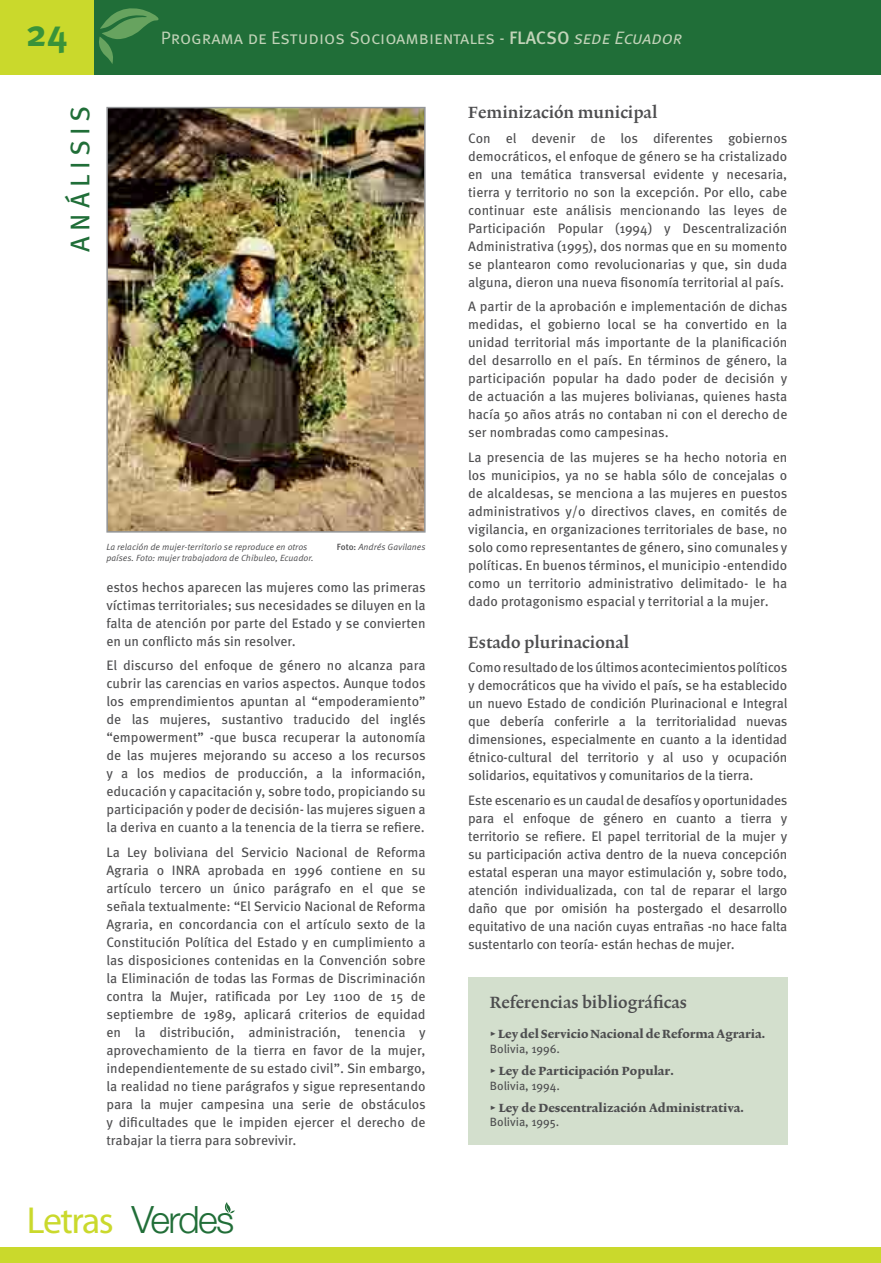
<style>
.page{position:relative;width:881px;height:1263px;background:#fff}
.page>*{position:absolute;margin:0;border:0;box-sizing:border-box;transform-origin:0 0}
.t1{font:37.8px "Myriad Pro";letter-spacing:-.04em;color:#cad92c}
.t2{font:700 37.5px "Meta Pro";color:#399339}
.t3{font:27px "Meta Pro";letter-spacing:.2em;color:#206e38}
.t4{font:18px "Meta Normal CELF Caps";color:#c1d3b8}
.t5{font:500 16.5px "Lexicon No 2 Roman C";color:#4d4d4f}
.t6{font:13.65px/18px "Meta Pro";letter-spacing:-.005em;color:#4d4d4f;text-align:justify}
.t7{font:500 12px "Lexicon No 2 Roman E";color:#4d4d4f}
.t8{font:12px "Meta Pro";letter-spacing:-.005em;color:#4d4d4f}
.t9{font:italic 9px "Meta Pro";color:#4d4d4f}
.s1{font-family:"Meta Medium CELF Caps"}
.s2{font-family:"Meta Normal CELF Italic Caps"}
.s3{font-weight:500;font-style:normal}
.s4{font-family:"Helvetica Neue LT Std";font-weight:300;color:#216e38}
.s5{font-family:"Meta Pro";font-weight:400}
</style>
<div class="page">
<div style="left:1px;top:0;width:879px;height:75px;background:#206e38"></div>
<div style="left:0;top:0;width:93px;height:75px;background:#cad92c"></div>
<svg style="left:99px;top:8px;width:60px;height:56px"></svg>
<div style="left:0;top:1247px;width:880px;height:16px;background:#cad92c"></div>
<svg style="left:225px;top:1202px;width:10px;height:11px"></svg>
<img style="left:109px;top:110px;width:313px;height:420px">
<div style="left:106px;top:107px;width:319px;height:426px;border:2px solid #939598"></div>
<div style="left:468px;top:977px;width:319px;height:168px;background:#d3dfcd"></div>
<h2 class="t2" style="left:26px;top:10px;width:43px">24</h2>
<h3 class="t4" style="left:161px;top:27px;width:522px">Programa de Estudios Socioambientales - <span class="s1">FLACSO</span> <span class="s2">sede Ecuador</span></h3>
<h3 class="t3" style="left:63px;top:252px;width:147px;rotate:-90deg">ANÁLISIS</h3>
<p class="t9" style="left:106px;top:541px;width:202px">La relación de mujer-territorio se reproduce en otros</p>
<p class="t9" style="left:337px;top:541px;width:90px"><span class="s3">Foto:</span> Andrés Gavilanes</p>
<p class="t9" style="left:106px;top:552px;width:209px">países. Foto: mujer trabajadora de Chibuleo, Ecuador.</p>
<p class="t6" style="left:106px;top:578px;width:321px">estos hechos aparecen las mujeres como las primeras víctimas territoriales; sus necesidades se diluyen en la falta de atención por parte del Estado y se convierten en un conflicto más sin resolver.</p>
<p class="t6" style="left:106px;top:657px;width:321px">El discurso del enfoque de género no alcanza para cubrir las carencias en varios aspectos. Aunque todos los emprendimientos apuntan al “empoderamiento” de las mujeres, sustantivo traducido del inglés “empowerment” -que busca recuperar la autonomía de las mujeres mejorando su acceso a los recursos y a los medios de producción, a la información, educación y capacitación y, sobre todo, propiciando su participación y poder de decisión- las mujeres siguen a la deriva en cuanto a la tenencia de la tierra se refiere.</p>
<p class="t6" style="left:106px;top:843px;width:321px">La Ley boliviana del Servicio Nacional de Reforma Agraria o INRA aprobada en 1996 contiene en su artículo tercero un único parágrafo en el que se señala textualmente: “El Servicio Nacional de Reforma Agraria, en concordancia con el artículo sexto de la Constitución Política del Estado y en cumplimiento a las disposiciones contenidas en la Convención sobre la Eliminación de todas las Formas de Discriminación contra la Mujer, ratificada por Ley 1100 de 15 de septiembre de 1989, aplicará criterios de equidad en la distribución, administración, tenencia y aprovechamiento de la tierra en favor de la mujer, independientemente de su estado civil”. Sin embargo, la realidad no tiene parágrafos y sigue representando para la mujer campesina una serie de obstáculos y dificultades que le impiden ejercer el derecho de trabajar la tierra para sobrevivir.</p>
<h1 class="t1" style="left:27px;top:1197px;width:209px">Letras <span class="s4">Verdes</span></h1>
<p class="t5" style="left:468px;top:103px;width:191px">Feminización municipal</p>
<p class="t6" style="left:468px;top:130px;width:321px">Con el devenir de los diferentes gobiernos democráticos, el enfoque de género se ha cristalizado en una temática transversal evidente y necesaria, tierra y territorio no son la excepción. Por ello, cabe continuar este análisis mencionando las leyes de Participación Popular (1994) y Descentralización Administrativa (1995), dos normas que en su momento se plantearon como revolucionarias y que, sin duda alguna, dieron una nueva fisonomía territorial al país.</p>
<p class="t6" style="left:468px;top:298px;width:321px">A partir de la aprobación e implementación de dichas medidas, el gobierno local se ha convertido en la unidad territorial más importante de la planificación del desarrollo en el país. En términos de género, la participación popular ha dado poder de decisión y de actuación a las mujeres bolivianas, quienes hasta hacía 50 años atrás no contaban ni con el derecho de ser nombradas como campesinas.</p>
<p class="t6" style="left:468px;top:448px;width:321px">La presencia de las mujeres se ha hecho notoria en los municipios, ya no se habla sólo de concejalas o de alcaldesas, se menciona a las mujeres en puestos administrativos y/o directivos claves, en comités de vigilancia, en organizaciones territoriales de base, no solo como representantes de género, sino comunales y políticas. En buenos términos, el municipio -entendido como un territorio administrativo delimitado- le ha dado protagonismo espacial y territorial a la mujer.</p>
<p class="t5" style="left:468px;top:633px;width:163px">Estado plurinacional</p>
<p class="t6" style="left:468px;top:659px;width:321px">Como resultado de los últimos acontecimientos políticos y democráticos que ha vivido el país, se ha establecido un nuevo Estado de condición Plurinacional e Integral que debería conferirle a la territorialidad nuevas dimensiones, especialmente en cuanto a la identidad étnico-cultural del territorio y al uso y ocupación solidarios, equitativos y comunitarios de la tierra.</p>
<p class="t6" style="left:468px;top:791px;width:321px">Este escenario es un caudal de desafíos y oportunidades para el enfoque de género en cuanto a tierra y territorio se refiere. El papel territorial de la mujer y su participación activa dentro de la nueva concepción estatal esperan una mayor estimulación y, sobre todo, atención individualizada, con tal de reparar el largo daño que por omisión ha postergado el desarrollo equitativo de una nación cuyas entrañas -no hace falta sustentarlo con teoría- están hechas de mujer.</p>
<p class="t5" style="left:489px;top:993px;width:198px">Referencias bibliográficas</p>
<p class="t7" style="left:489px;top:1027px;width:276px"><span class="s5">▸</span> Ley del Servicio Nacional de Reforma Agraria.</p>
<p class="t8" style="left:489px;top:1041px;width:72px">Bolivia, 1996.</p>
<p class="t7" style="left:489px;top:1064px;width:185px"><span class="s5">▸</span> Ley de Participación Popular.</p>
<p class="t8" style="left:489px;top:1078px;width:72px">Bolivia, 1994.</p>
<p class="t7" style="left:489px;top:1101px;width:255px"><span class="s5">▸</span> Ley de Descentralización Administrativa.</p>
<p class="t8" style="left:489px;top:1115px;width:71px">Bolivia, 1995.</p>
</div>
